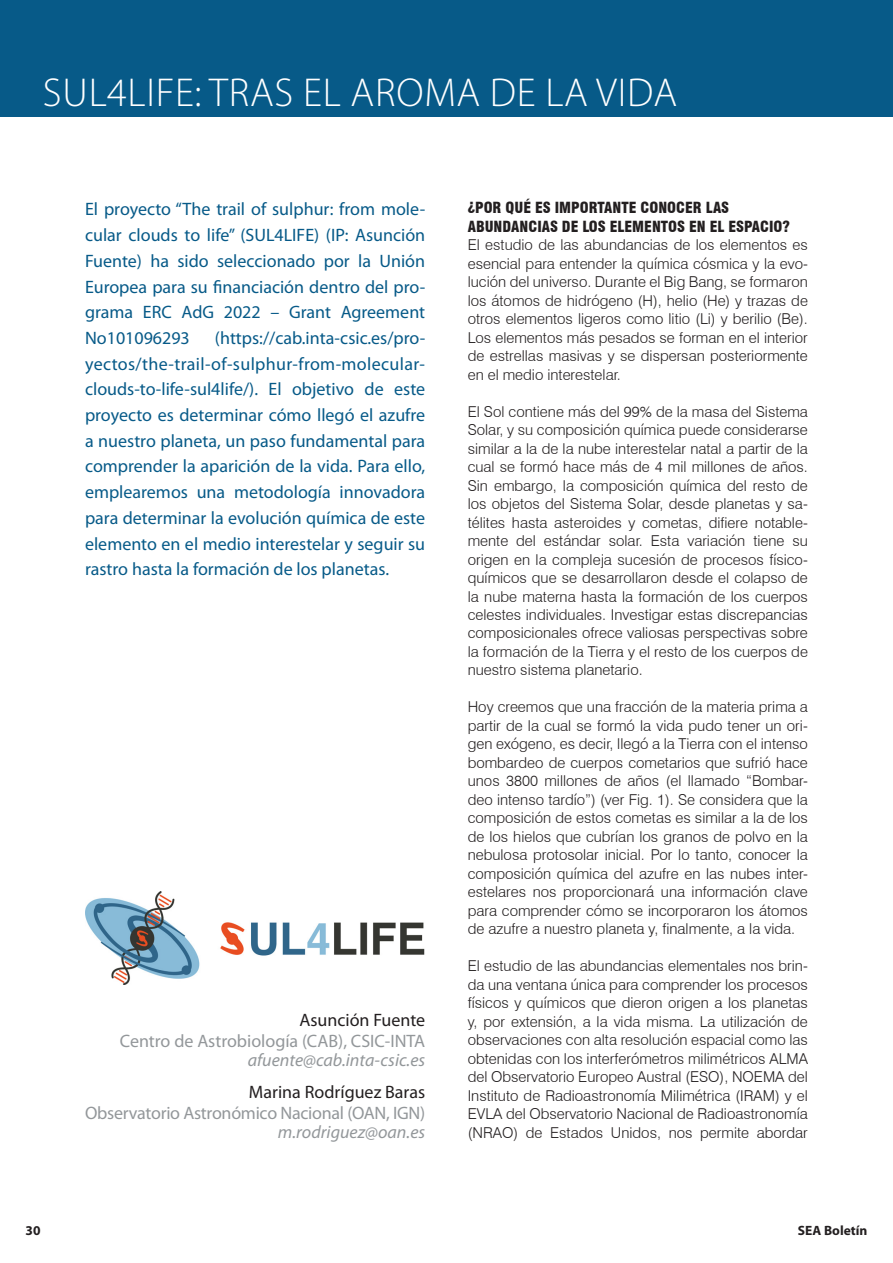
<style>
.page{position:relative;width:893px;height:1263px;background:#fff}
.page>*{position:absolute;margin:0;border:0;box-sizing:border-box;transform-origin:0 0}
.t1{font:300 40.5px "Myriad Pro";letter-spacing:.02em;color:#fff}
.t2{font:18px/25.7px "Myriad Pro";color:#075a88;text-align:justify}
.gray_body_text{font:18px "Myriad Pro";letter-spacing:-.015em;color:#93979a}
.gray_body_text-2{font:italic 18px "Myriad Pro";color:#93979a}
.gray_body_text-3{font:18px "Myriad Pro";color:#231f20}
.t3{font:300 15px/18.5px "Swiss 721 BT";color:#231f20;text-align:justify}
.t4{font:900 condensed 15px "Swiss 721 BT";color:#231f20}
.t5{font:700 13.5px "Myriad Pro";color:#231f20}
</style>
<div class="page">
<div style="left:0;top:0;width:893px;height:117px;background:#075a88"></div>
<img style="left:85px;top:892px;width:340px;height:92px">
<p class="t1" style="left:43px;top:68px;width:636px">SUL4LIFE: TRAS EL AROMA DE LA VIDA</p>
<p class="t2" style="left:85px;top:196px;width:342px">El proyecto “The trail of sulphur: from mole&shy;cular clouds to life” (SUL4LIFE) (IP: Asunción Fuente) ha sido seleccionado por la Unión Europea para su financiación dentro del pro&shy;grama ERC AdG 2022 – Grant Agreement No101096293</p>
<p class="t2" style="left:85px;top:325px;width:342px;text-indent:130px">(https://cab.inta-csic.es/pro&shy;yectos/the-trail-of-sulphur-from-molecular&shy;clouds-to-life-sul4life/). El objetivo de este proyecto es determinar cómo llegó el azufre a nuestro planeta, un paso fundamental para comprender la aparición de la vida. Para ello, emplearemos una metodología innovadora para determinar la evolución química de este elemento en el medio interestelar y seguir su rastro hasta la formación de los planetas.</p>
<p class="gray_body_text-3" style="left:299px;top:1008px;width:127px">Asunción Fuente</p>
<p class="gray_body_text" style="left:120px;top:1030px;width:307px">Centro de Astrobiología (CAB), CSIC-INTA</p>
<p class="gray_body_text-2" style="left:248px;top:1048px;width:179px">afuente@cab.inta-csic.es</p>
<p class="gray_body_text-3" style="left:249px;top:1080px;width:178px">Marina Rodríguez Baras</p>
<p class="gray_body_text" style="left:85px;top:1102px;width:342px">Observatorio Astronómico Nacional (OAN, IGN)</p>
<p class="gray_body_text-2" style="left:278px;top:1120px;width:149px">m.rodriguez@oan.es</p>
<p class="t4" style="left:468px;top:199px;width:263px">¿POR QUÉ ES IMPORTANTE CONOCER LAS</p>
<p class="t4" style="left:468px;top:217px;width:324px">ABUNDANCIAS DE LOS ELEMENTOS EN EL ESPACIO?</p>
<p class="t3" style="left:468px;top:236px;width:342px">El estudio de las abundancias de los elementos es esencial para entender la química cósmica y la evo&shy;lución del universo. Durante el Big Bang, se formaron los átomos de hidrógeno (H), helio (He) y trazas de otros elementos ligeros como litio (Li) y berilio (Be).<br>Los elementos más pesados se forman en el interior de estrellas masivas y se dispersan posteriormente en el medio interestelar.</p>
<p class="t3" style="left:468px;top:402px;width:342px">El Sol contiene más del 99% de la masa del Sistema Solar, y su composición química puede considerarse similar a la de la nube interestelar natal a partir de la cual se formó hace más de 4 mil millones de años.<br>Sin embargo, la composición química del resto de los objetos del Sistema Solar, desde planetas y sa&shy;télites hasta asteroides y cometas, difiere notable&shy;mente del estándar solar. Esta variación tiene su origen en la compleja sucesión de procesos físico&shy;químicos que se desarrollaron desde el colapso de la nube materna hasta la formación de los cuerpos celestes individuales. Investigar estas discrepancias composicionales ofrece valiosas perspectivas sobre la formación de la Tierra y el resto de los cuerpos de nuestro sistema planetario.</p>
<p class="t3" style="left:468px;top:698px;width:342px">Hoy creemos que una fracción de la materia prima a partir de la cual se formó la vida pudo tener un ori&shy;gen exógeno, es decir, llegó a la Tierra con el intenso bombardeo de cuerpos cometarios que sufrió hace unos 3800 millones de años (el llamado “Bombar&shy;deo intenso tardío”) (ver Fig. 1). Se considera que la composición de estos cometas es similar a la de los de los hielos que cubrían los granos de polvo en la nebulosa protosolar inicial. Por lo tanto, conocer la composición química del azufre en las nubes inter&shy;estelares nos proporcionará una información clave para comprender cómo se incorporaron los átomos de azufre a nuestro planeta y, finalmente, a la vida.</p>
<p class="t3" style="left:468px;top:956px;width:342px">El estudio de las abundancias elementales nos brin&shy;da una ventana única para comprender los procesos físicos y químicos que dieron origen a los planetas y, por extensión, a la vida misma. La utilización de observaciones con alta resolución espacial como las obtenidas con los interferómetros milimétricos ALMA del Observatorio Europeo Austral (ESO), NOEMA del Instituto de Radioastronomía Milimétrica (IRAM) y el EVLA del Observatorio Nacional de Radioastronomía (NRAO) de Estados Unidos, nos permite abordar</p>
<p class="t5" style="left:26px;top:1221px;width:16px">30</p>
<p class="t5" style="left:798px;top:1221px;width:71px">SEA Boletín</p>
</div>
